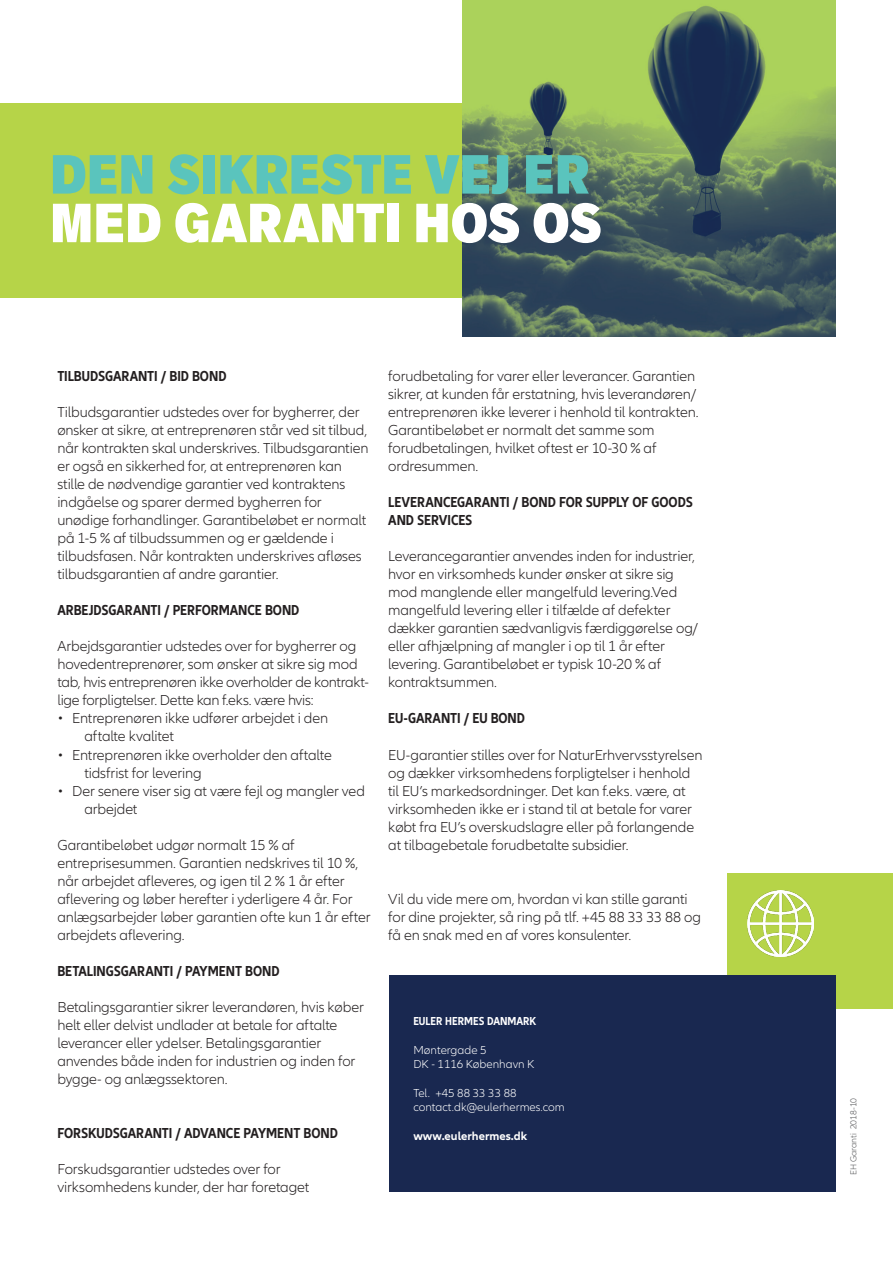
<style>
.page{position:relative;width:893px;height:1263px;background:#fff}
.page>*{position:absolute;margin:0;border:0;box-sizing:border-box;transform-origin:0 0}
.Headline_36pt{font:900 condensed 54px/48.6px "Applied Sans Pro";letter-spacing:.005em;color:#5ac4bd}
.Copy{font:300 15px/18px "Allianz Neo";letter-spacing:-.01em;color:#231f20}
.Copy-2{font:700 condensed 15px/18px "Allianz Neo";color:#231f20}
.address_6{font:300 12px/14.4px "Allianz Neo";color:#fff}
.address_6-2{font:700 condensed 12px "Allianz Neo";color:#fff}
.address_6-3{font:700 12px "Allianz Neo";color:#fff}
.address_6-4{font:300 9px "Allianz Neo";color:#57585a}
.s1{color:#fff}
</style>
<div class="page">
<div style="left:727px;top:873px;width:166px;height:136px;background:#b6d448"></div>
<img style="left:747px;top:890px;width:66px;height:66px">
<div style="left:0;top:103px;width:469px;height:195px;background:#b6d448"></div>
<img style="left:462px;top:0;width:374px;height:337px">
<div style="left:389px;top:975px;width:447px;height:216px;background:#192850"></div>
<p class="Headline_36pt" style="left:50px;top:149px;width:553px">DEN SIKRESTE VEJ ER<br><span class="s1">MED GARANTI HOS OS</span></p>
<p class="Copy-2" style="left:57px;top:368px;width:171px">TILBUDSGARANTI / BID BOND</p>
<p class="Copy" style="left:57px;top:404px;width:313px">Tilbudsgarantier udstedes over for bygherrer, der ønsker at sikre, at entreprenøren står ved sit tilbud, når kontrakten skal underskrives. Tilbudsgarantien er også en sikkerhed for, at entreprenøren kan stille de nødvendige garantier ved kontraktens indgåelse og sparer dermed bygherren for unødige forhandlinger. Garantibeløbet er normalt på 1-5 % af tilbudssummen og er gældende i tilbudsfasen. Når kontrakten underskrives afløses tilbudsgarantien af andre garantier.</p>
<p class="Copy-2" style="left:57px;top:602px;width:244px">ARBEJDSGARANTI / PERFORMANCE BOND</p>
<p class="Copy" style="left:57px;top:638px;width:313px">Arbejdsgarantier udstedes over for bygherrer og hovedentreprenører, som ønsker at sikre sig mod tab, hvis entreprenøren ikke overholder de kontrakt&shy;lige forpligtelser. Dette kan f.eks. være hvis:</p>
<p class="Copy" style="left:84px;top:710px;width:245px;text-indent:-27px">• Entreprenøren ikke udfører arbejdet i den aftalte kvalitet</p>
<p class="Copy" style="left:84px;top:746px;width:249px;text-indent:-27px">• Entreprenøren ikke overholder den aftalte tidsfrist for levering</p>
<p class="Copy" style="left:84px;top:782px;width:282px;text-indent:-27px">• Der senere viser sig at være fejl og mangler ved arbejdet</p>
<p class="Copy" style="left:57px;top:836px;width:315px">Garantibeløbet udgør normalt 15 % af entreprisesummen. Garantien nedskrives til 10 %, når arbejdet afleveres, og igen til 2 % 1 år efter aflevering og løber herefter i yderligere 4 år. For anlægsarbejder løber garantien ofte kun 1 år efter arbejdets aflevering.</p>
<p class="Copy-2" style="left:57px;top:962px;width:224px">BETALINGSGARANTI / PAYMENT BOND</p>
<p class="Copy" style="left:57px;top:998px;width:308px">Betalingsgarantier sikrer leverandøren, hvis køber helt eller delvist undlader at betale for aftalte leverancer eller ydelser. Betalingsgarantier anvendes både inden for industrien og inden for bygge- og anlægssektoren.</p>
<p class="Copy-2" style="left:57px;top:1124px;width:282px">FORSKUDSGARANTI / ADVANCE PAYMENT BOND</p>
<p class="Copy" style="left:57px;top:1160px;width:254px">Forskudsgarantier udstedes over for virksomhedens kunder, der har foretaget</p>
<p class="Copy" style="left:388px;top:368px;width:312px">forudbetaling for varer eller leverancer. Garantien sikrer, at kunden får erstatning, hvis leverandøren/ entreprenøren ikke leverer i henhold til kontrakten.<br>Garantibeløbet er normalt det samme som forudbetalingen, hvilket oftest er 10-30 % af ordresummen.</p>
<p class="Copy-2" style="left:388px;top:494px;width:306px">LEVERANCEGARANTI / BOND FOR SUPPLY OF GOODS<br>AND SERVICES</p>
<p class="Copy" style="left:388px;top:548px;width:311px">Leverancegarantier anvendes inden for industrier, hvor en virksomheds kunder ønsker at sikre sig mod manglende eller mangelfuld levering.Ved mangelfuld levering eller i tilfælde af defekter dækker garantien sædvanligvis færdiggørelse og/ eller afhjælpning af mangler i op til 1 år efter levering. Garantibeløbet er typisk 10-20 % af kontraktsummen.</p>
<p class="Copy-2" style="left:388px;top:710px;width:138px">EU-GARANTI / EU BOND</p>
<p class="Copy" style="left:388px;top:746px;width:316px">EU-garantier stilles over for NaturErhvervsstyrelsen og dækker virksomhedens forpligtelser i henhold til EU’s markedsordninger. Det kan f.eks. være, at virksomheden ikke er i stand til at betale for varer købt fra EU’s overskudslagre eller på forlangende at tilbagebetale forudbetalte subsidier.</p>
<p class="Copy" style="left:388px;top:890px;width:314px">Vil du vide mere om, hvordan vi kan stille garanti for dine projekter, så ring på tlf. +45 88 33 33 88 og få en snak med en af vores konsulenter.</p>
<p class="address_6-2" style="left:413px;top:1014px;width:125px">EULER HERMES DANMARK</p>
<p class="address_6" style="left:413px;top:1043px;width:123px">Møntergade 5<br>DK - 1116 København K</p>
<p class="address_6" style="left:413px;top:1086px;width:105px">Tel. +45 88 33 33 88</p>
<p class="address_6" style="left:413px;top:1100px;width:153px">contact.dk@eulerhermes.com</p>
<p class="address_6-3" style="left:413px;top:1129px;width:115px">www.eulerhermes.dk</p>
<p class="address_6-4" style="left:848px;top:1175px;width:79px;rotate:-90deg">EH Garanti 2018-10</p>
</div>
